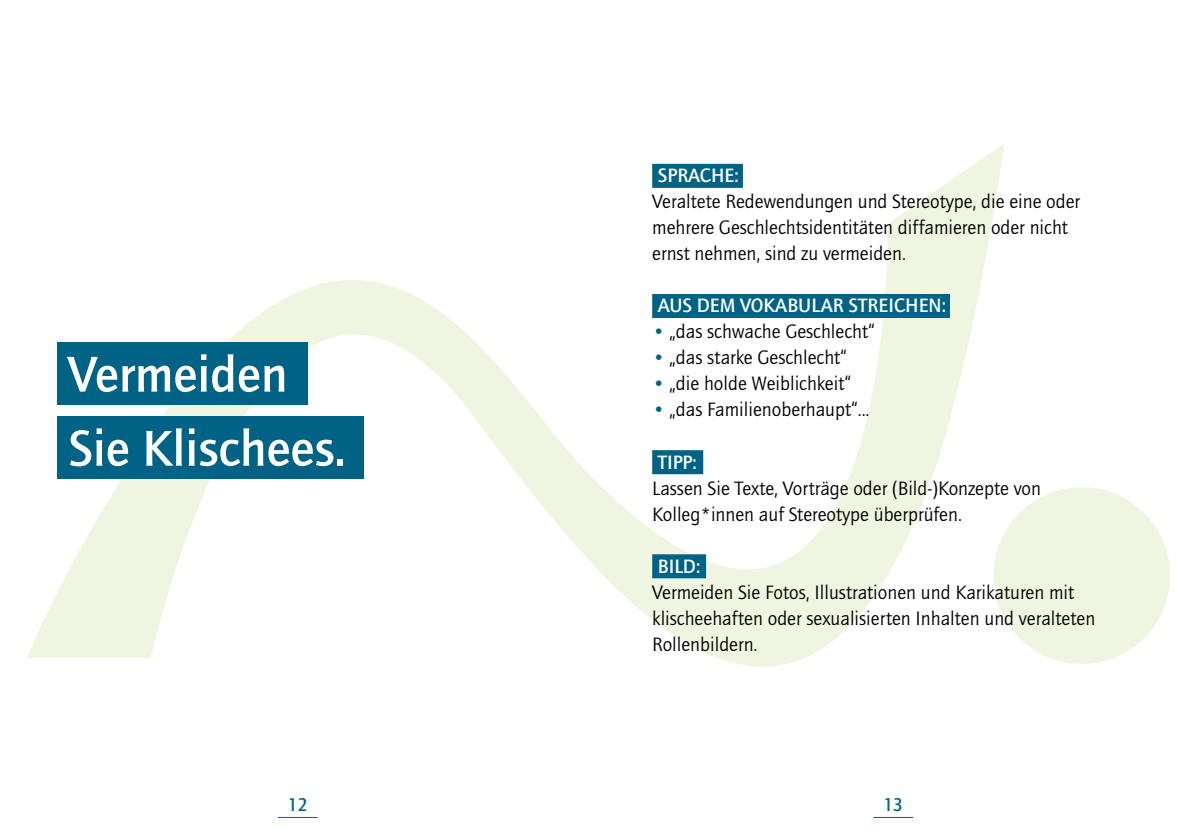
<style>
.page{position:relative;width:1191px;height:840px;background:#fff}
.page>*{position:absolute;margin:0;border:0;box-sizing:border-box;transform-origin:0 0}
.t1{font:500 52px/74px "Quay Sans";color:#fff}
.t2{font:20px/26px "Quay Sans";color:#000}
.t3{font:700 20px "Quay Itc T";color:#fff}
.t4{font:500 19px "Quay Sans";color:#006385;scale:.95 1}
.s1{color:#006385}
</style>
<div class="page">
<hr style="left:278px;top:816px;width:39px;height:1px;background:#006385">
<hr style="left:873px;top:816px;width:40px;height:1px;background:#006385">
<img style="left:27px;top:144px;width:1142px;height:523px">
<div style="left:652px;top:164px;width:91px;height:24px;background:#006385"></div>
<div style="left:652px;top:294px;width:298px;height:24px;background:#006385"></div>
<div style="left:652px;top:450px;width:51px;height:24px;background:#006385"></div>
<div style="left:652px;top:554px;width:54px;height:24px;background:#006385"></div>
<div style="left:57px;top:342px;width:250px;height:62px;background:#006385"></div>
<div style="left:57px;top:415px;width:307px;height:63px;background:#006385"></div>
<h1 class="t1" style="left:68px;top:337px;width:279px">Vermeiden<br>Sie Klischees.</h1>
<p class="t3" style="left:658px;top:164px;width:82px">SPRACHE:</p>
<p class="t2" style="left:652px;top:189px;width:429px">Veraltete Redewendungen und Stereotype, die eine oder mehrere Geschlechtsidentitäten diffamieren oder nicht ernst nehmen, sind zu vermeiden.</p>
<p class="t3" style="left:658px;top:294px;width:290px">AUS DEM VOKABULAR STREICHEN:</p>
<p class="t2" style="left:652px;top:319px;width:224px"><span class="s1">•</span> „das schwache Geschlecht“</p>
<p class="t2" style="left:652px;top:345px;width:196px"><span class="s1">•</span> „das starke Geschlecht“</p>
<p class="t2" style="left:652px;top:371px;width:200px"><span class="s1">•</span> „die holde Weiblichkeit“</p>
<p class="t2" style="left:652px;top:397px;width:219px"><span class="s1">•</span> „das Familienoberhaupt“...</p>
<p class="t3" style="left:658px;top:450px;width:40px">TIPP:</p>
<p class="t2" style="left:652px;top:475px;width:390px">Lassen Sie Texte, Vorträge oder (Bild-)Konzepte von<br>Kolleg*innen auf Stereotype überprüfen.</p>
<p class="t3" style="left:658px;top:554px;width:44px">BILD:</p>
<p class="t2" style="left:652px;top:579px;width:444px">Vermeiden Sie Fotos, Illustrationen und Karikaturen mit klischeehaften oder sexualisierten Inhalten und veralteten<br>Rollenbildern.</p>
<p class="t4" style="left:288px;top:793px;width:22px">12</p>
<p class="t4" style="left:883px;top:793px;width:22px">13</p>
</div>
